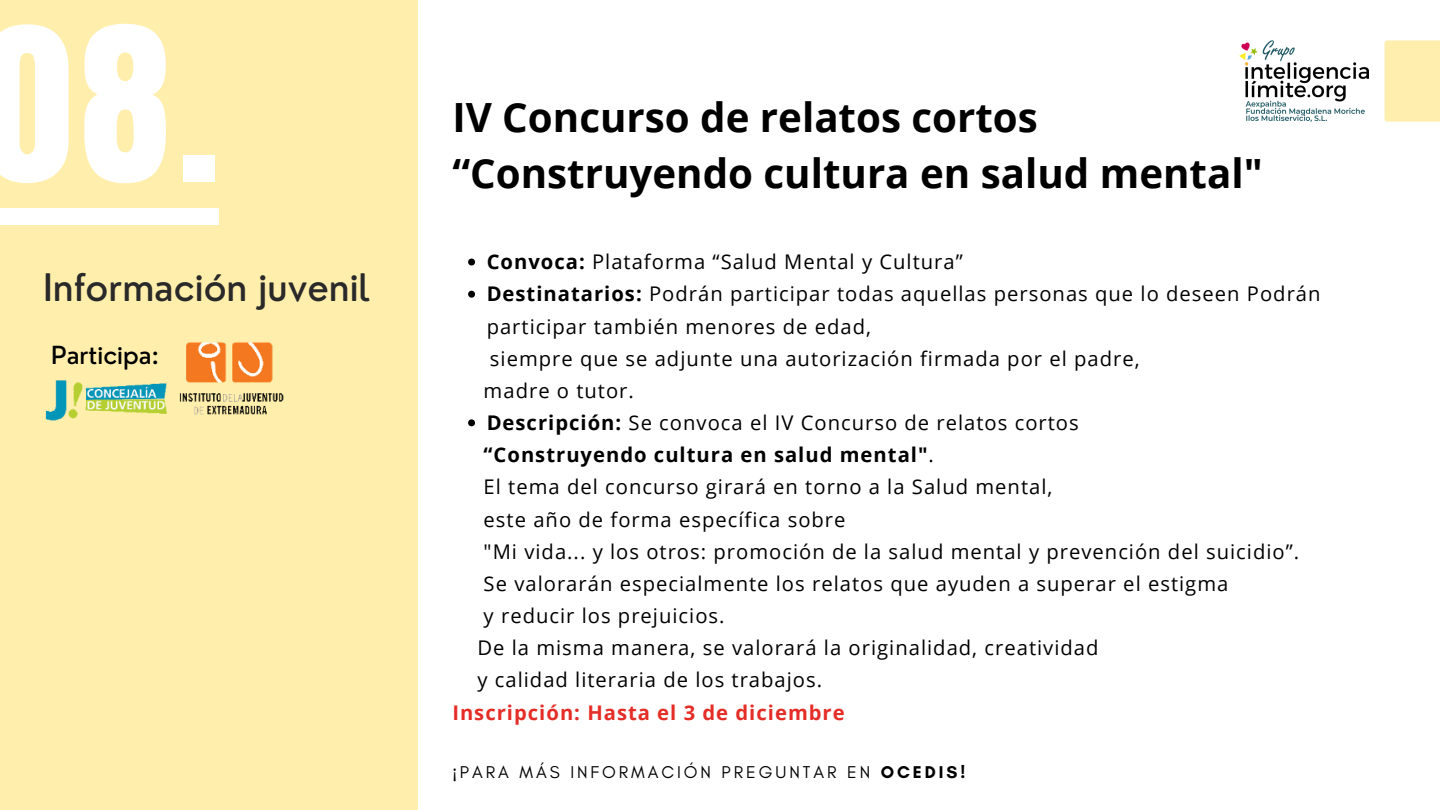
<style>
.page{position:relative;width:1440px;height:810px;background:#fff}
.page>*{position:absolute;margin:0;border:0;box-sizing:border-box;transform-origin:0 0}
.t1{font:181.4px "Anton";color:#fff}
.t2{font:700 40.3px/55.7px "Open Sans";color:#000}
.t3{font:500 37px "Nourd";color:#292929}
.t4{font:500 24.3px "Nourd";color:#000}
.t5{font:20.2px/32.2px "Open Sans";letter-spacing:.05em;color:#000}
.t6{font:700 20.2px "Open Sans";letter-spacing:.05em;color:#000}
.t7{font:700 20.2px "Open Sans";letter-spacing:.05em;color:#e52d27}
.t8{font:17.4px "Glacial Indifference";letter-spacing:.17em;color:#000}
.s1{font-weight:700}
.s2{font-weight:400}
.s3{font-family:"Noto Sans"}
</style>
<div class="page">
<div style="left:0;top:0;width:418px;height:810px;background:#ffeeac"></div>
<div style="left:1385px;top:40px;width:55px;height:82px;background:#ffeeae"></div>
<img style="left:1240px;top:40px;width:129px;height:81px">
<div style="left:0;top:209px;width:219px;height:16px;background:#fff"></div>
<img style="left:45px;top:380px;width:121px;height:41px">
<img style="left:179px;top:342px;width:105px;height:73px">
<svg style="left:468px;top:259px;width:7px;height:7px"></svg>
<svg style="left:468px;top:291px;width:7px;height:7px"></svg>
<svg style="left:468px;top:419px;width:7px;height:7px"></svg>
<p class="t1" style="left:-18px;top:-25px;width:239px">08.</p>
<p class="t3" style="left:43px;top:264px;width:329px">Información juvenil</p>
<p class="t4" style="left:51px;top:340px;width:110px">Participa:</p>
<p class="t2" style="left:452px;top:88px;width:812px">IV Concurso de relatos cortos “Construyendo cultura en salud mental"</p>
<p class="t5" style="left:487px;top:245px;width:478px"><span class="s1">Convoca:</span> Plataforma “Salud Mental y Cultura”</p>
<p class="t5" style="left:487px;top:278px;width:835px"><span class="s1">Destinatarios:</span> Podrán participar todas aquellas personas que lo deseen Podrán participar también menores de edad,</p>
<p class="t5" style="left:490px;top:342px;width:651px">siempre que se adjunte una autorización firmada por el padre,</p>
<p class="t5" style="left:484px;top:374px;width:152px">madre o tutor.</p>
<p class="t5" style="left:487px;top:406px;width:594px"><span class="s1">Descripción:</span> Se convoca el IV Concurso de relatos cortos</p>
<p class="t6" style="left:484px;top:441px;width:452px">“Construyendo cultura en salud mental"<span class="s2">.</span></p>
<p class="t5" style="left:484px;top:471px;width:570px">El tema del concurso girará en torno a la Salud mental,</p>
<p class="t5" style="left:484px;top:503px;width:363px">este año de forma específica sobre</p>
<p class="t5" style="left:484px;top:535px;width:817px">"Mi vida... y los otros: promoción de la salud mental y prevención del suicidio”.</p>
<p class="t5" style="left:484px;top:567px;width:746px">Se valorarán especialmente los relatos que ayuden a superar el estigma</p>
<p class="t5" style="left:484px;top:599px;width:242px">y reducir los prejuicios.</p>
<p class="t5" style="left:477px;top:631px;width:623px">De la misma manera, se valorará la originalidad, creatividad</p>
<p class="t5" style="left:477px;top:664px;width:346px">y calidad literaria de los trabajos.</p>
<p class="t7" style="left:452px;top:698px;width:394px">Inscripción: Hasta el 3 de diciembre</p>
<p class="t8" style="left:452px;top:762px;width:514px"><span class="s3">¡</span>PARA MÁS INFORMACIÓN PREGUNTAR EN <span class="s1">OCEDIS!</span></p>
</div>
